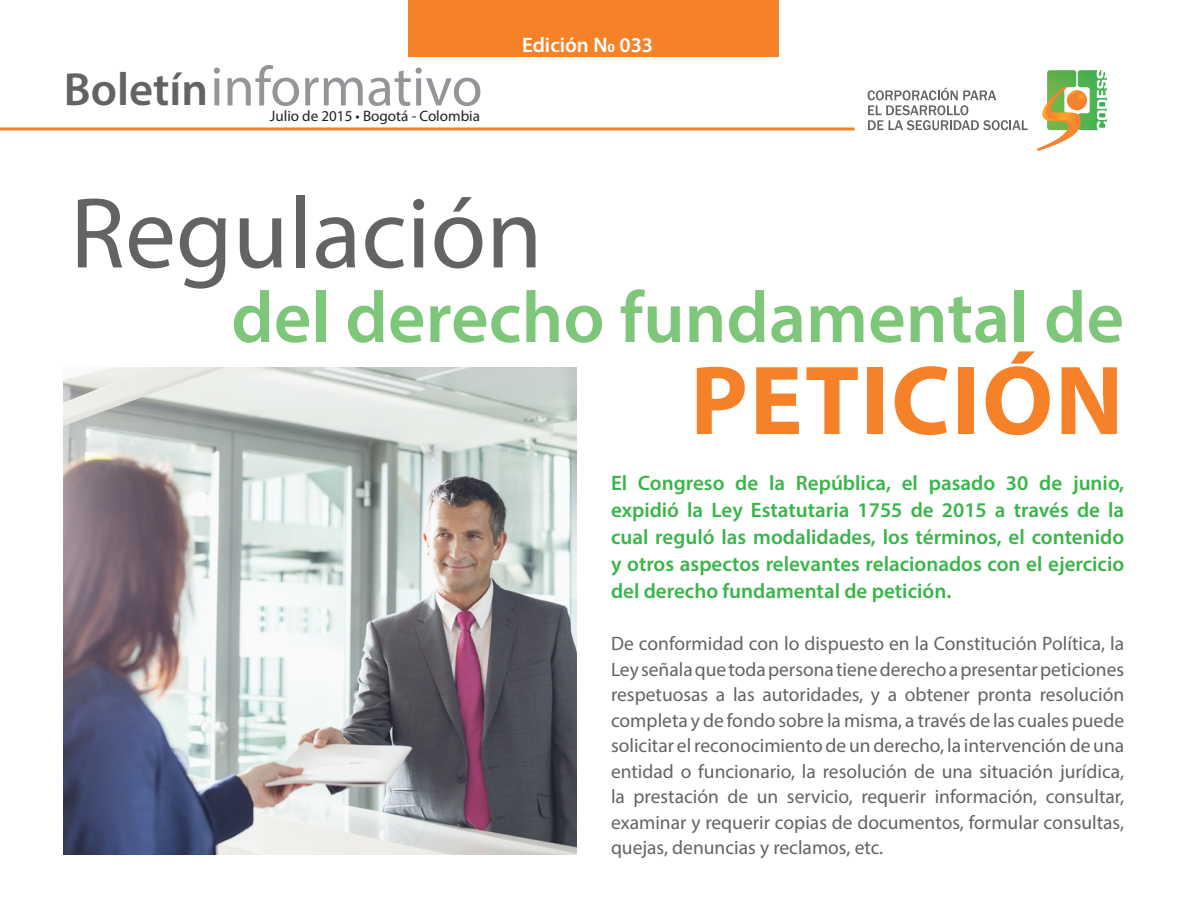
<style>
.page{position:relative;width:1188px;height:918px;background:#fff}
.page>*{position:absolute;margin:0;border:0;box-sizing:border-box;transform-origin:0 0}
.t1{font:101.4px "Myriad Pro";color:#636366}
.t2{font:700 99.15px "Myriad Pro";letter-spacing:.02em;color:#f58229}
.t3{font:600 73.05px "Myriad Pro";color:#7ec679}
.t4{font:56.25px "Myriad Pro";color:#939598}
.t5{font:600 46.65px "Myriad Pro";color:#636366}
.t6{font:600 21px/27px "Myriad Pro";color:#3ab54a;text-align:justify}
.t7{font:600 21px "Myriad Pro";color:#fff}
.t8{font:19.5px/25.5px "Myriad Pro";color:#636366;text-align:justify}
.t9{font:15px "Myriad Pro";color:#231f20}
</style>
<div class="page">
<div style="left:409px;top:0;width:370px;height:57px;background:#f58229"></div>
<svg style="left:868px;top:70px;width:239px;height:81px"></svg>
<hr style="left:0;top:127px;width:855px;height:3px;background:#f58229">
<img style="left:64px;top:368px;width:513px;height:486px">
<h3 class="t5" style="left:64px;top:60px;width:146px">Boletín</h3>
<h3 class="t4" style="left:210px;top:52px;width:274px">informativo</h3>
<p class="t9" style="left:270px;top:107px;width:212px">Julio de 2015 • Bogotá - Colombia</p>
<p class="t7" style="left:522px;top:31px;width:133px">Edición N0 033</p>
<p class="t1" style="left:70px;top:171px;width:474px">Regulación</p>
<p class="t3" style="left:231px;top:271px;width:894px">del derecho fundamental de</p>
<p class="t2" style="left:690px;top:336px;width:435px">PETICIÓN</p>
<p class="t6" style="left:611px;top:469px;width:515px">El Congreso de la República, el pasado 30 de junio, expidió la Ley Estatutaria 1755 de 2015 a través de la cual reguló las modalidades, los términos, el contenido y otros aspectos relevantes relacionados con el ejercicio del derecho fundamental de petición.</p>
<p class="t8" style="left:611px;top:631px;width:515px">De conformidad con lo dispuesto en la Constitución Política, la Ley señala que toda persona tiene derecho a presentar peticiones respetuosas a las autoridades, y a obtener pronta resolución completa y de fondo sobre la misma, a través de las cuales puede solicitar el reconocimiento de un derecho, la intervención de una entidad o funcionario, la resolución de una situación jurídica, la prestación de un servicio, requerir información, consultar, examinar y requerir copias de documentos, formular consultas, quejas, denuncias y reclamos, etc.</p>
</div>
